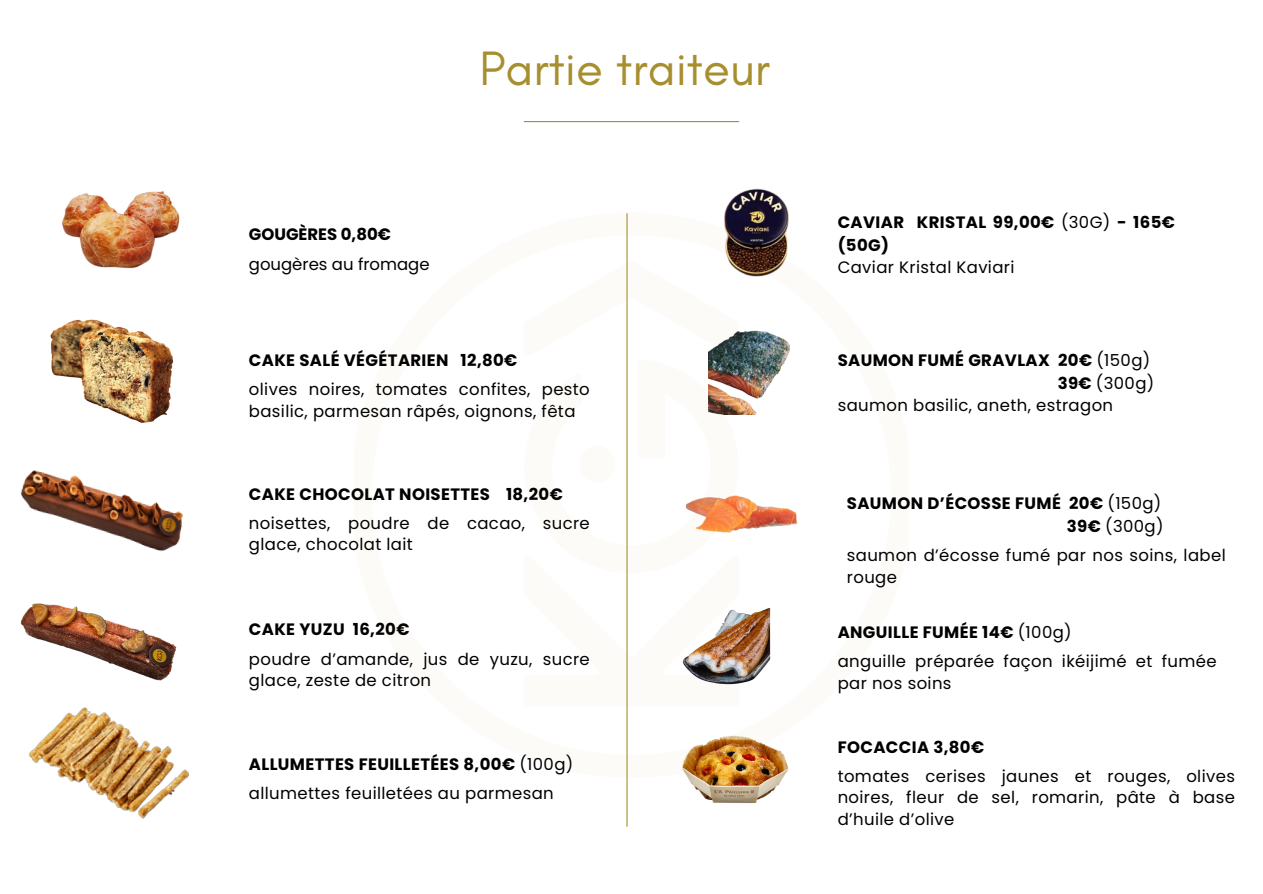
<style>
.page{position:relative;width:1263px;height:894px;background:#fff}
.page>*{position:absolute;margin:0;border:0;box-sizing:border-box;transform-origin:0 0}
.t1{font:49.2px "Glacial Indifference";color:#a78f2f}
.t2{font:16.5px/21.3px "Poppins";letter-spacing:.025em;color:#000}
.t3{font:700 16.5px/22.5px "Poppins";letter-spacing:.025em;color:#000}
.t4{font:16.5px "Poppins";color:#000}
.t5{font:700 16.5px "Poppins";color:#000}
.s1{font-weight:400}
.s2{font-weight:700}
</style>
<div class="page">
<hr style="left:524px;top:121px;width:215px;height:1px;background:#a78f2f">
<img style="left:62px;top:191px;width:118px;height:78px">
<img style="left:20px;top:603px;width:157px;height:78px">
<img style="left:20px;top:470px;width:163px;height:82px">
<img style="left:50px;top:319px;width:124px;height:104px">
<hr style="left:626px;top:213px;width:2px;height:613px;background:#a78f2f">
<img style="left:686px;top:495px;width:112px;height:38px">
<img style="left:709px;top:330px;width:81px;height:84px">
<img style="left:682px;top:735px;width:107px;height:69px">
<img style="left:724px;top:188px;width:65px;height:89px">
<img style="left:682px;top:608px;width:89px;height:77px">
<img style="left:28px;top:707px;width:161px;height:112px">
<h2 class="t1" style="left:479px;top:38px;width:292px">Partie traiteur</h2>
<p class="t5" style="left:249px;top:223px;width:143px">GOUGÈRES 0,80€</p>
<h1 class="t4" style="left:249px;top:252px;width:182px">gougères au fromage</h1>
<p class="t3" style="left:249px;top:349px;width:270px">CAKE SALÉ VÉGÉTARIEN 12,80€</p>
<p class="t2" style="left:249px;top:379px;width:342px">olives noires, tomates confites, pesto basilic, parmesan râpés, oignons, fêta</p>
<p class="t3" style="left:249px;top:482px;width:315px">CAKE CHOCOLAT NOISETTES 18,20€</p>
<p class="t2" style="left:249px;top:512px;width:342px">noisettes, poudre de cacao, sucre glace, chocolat lait</p>
<p class="t3" style="left:249px;top:618px;width:162px">CAKE YUZU 16,20€</p>
<p class="t2" style="left:249px;top:648px;width:342px">poudre d’amande, jus de yuzu, sucre glace, zeste de citron</p>
<p class="t3" style="left:249px;top:752px;width:326px">ALLUMETTES FEUILLETÉES 8,00€ <span class="s1">(100g)</span></p>
<h2 class="t2" style="left:249px;top:782px;width:306px">allumettes feuilletées au parmesan</h2>
<p class="t3" style="left:838px;top:211px;width:339px">CAVIAR KRISTAL 99,00€ <span class="s1">(30G)</span> - 165€ (50G)</p>
<p class="t2" style="left:838px;top:256px;width:178px">Caviar Kristal Kaviari</p>
<p class="t3" style="left:838px;top:349px;width:314px">SAUMON FUMÉ GRAVLAX 20€ <span class="s1">(150g)</span></p>
<p class="t2" style="left:1058px;top:372px;width:98px"><span class="s2">39€</span> (300g)</p>
<h2 class="t2" style="left:838px;top:394px;width:277px">saumon basilic, aneth, estragon</h2>
<p class="t3" style="left:847px;top:492px;width:316px">SAUMON D’ÉCOSSE FUMÉ 20€ <span class="s1">(150g)</span></p>
<p class="t2" style="left:1067px;top:515px;width:98px"><span class="s2">39€</span> (300g)</p>
<p class="t2" style="left:847px;top:544px;width:380px">saumon d’écosse fumé par nos soins, label rouge</p>
<p class="t3" style="left:838px;top:621px;width:236px">ANGUILLE FUMÉE 14€ <span class="s1">(100g)</span></p>
<h2 class="t2" style="left:838px;top:650px;width:380px">anguille préparée façon ikéijimé et fumée par nos soins</h2>
<p class="t3" style="left:838px;top:735px;width:148px">FOCACCIA 3,80€</p>
<p class="t2" style="left:838px;top:765px;width:399px;text-align:justify">tomates cerises jaunes et rouges, olives noires, fleur de sel, romarin, pâte à base d’huile d’olive</p>
</div>
